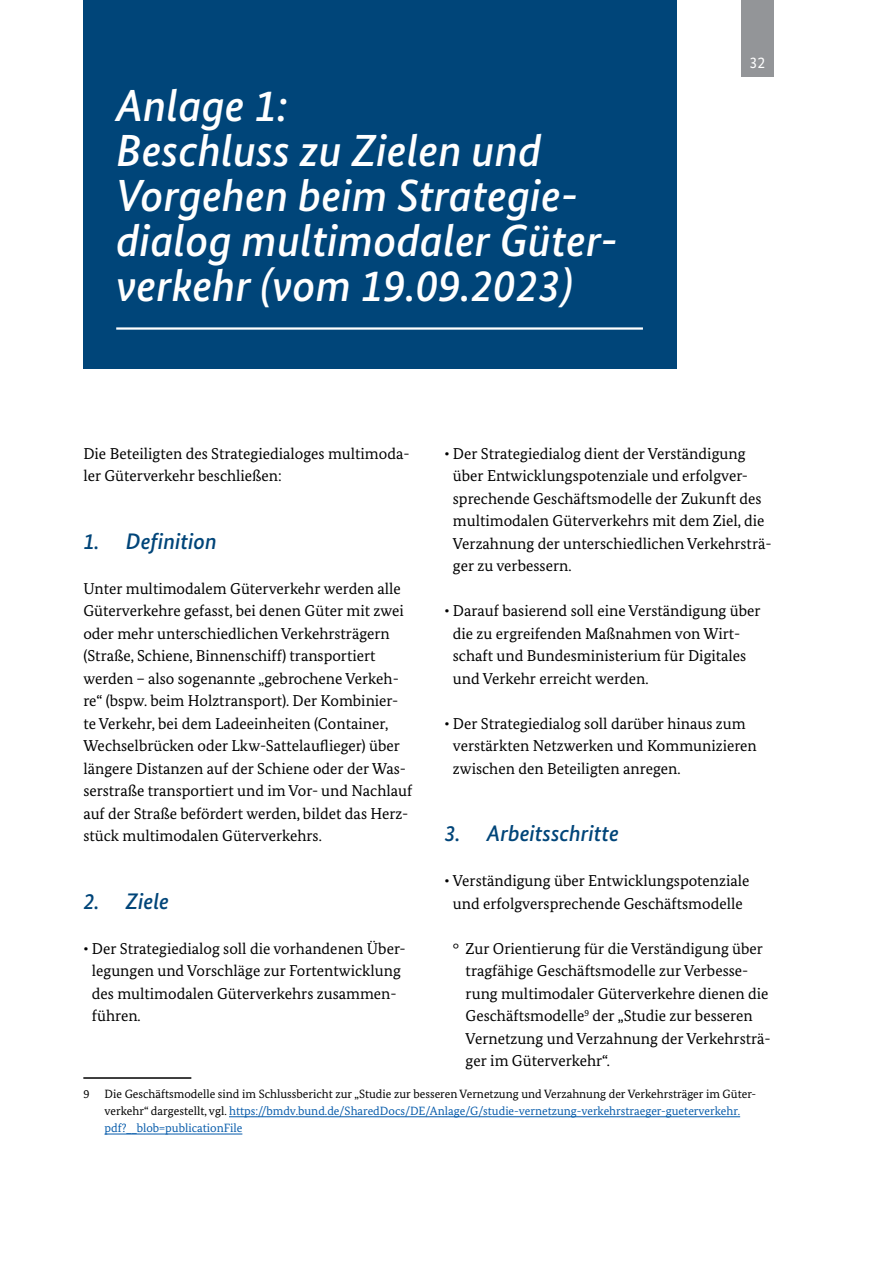
<style>
.page{position:relative;width:893px;height:1263px;background:#fff}
.page>*{position:absolute;margin:0;border:0;box-sizing:border-box;transform-origin:0 0}
.A4_Innenseiten_H1-Head_Kapitel_30_30{font:italic 500 45px/45px "Bundes Sans";color:#fff}
.A4_Innenseiten_H2-Subhead_13_15{font:italic 500 22.5px "Bundes Sans";color:#004579}
.A4_Innenseiten_P-Copy_10_5_15{font:15.75px/22.5px "Bundes Serif";color:#000}
.A4_Innenseiten_Aufzaehlung2_Punkte_10_5_{font:15.75px/22.5px "Bundes Serif";color:#000}
.t1{font:15.75px "Bundes Sans";color:#fff}
.A4_Innenseiten_Aufzaehlung2_Punkte_10_5_-2{font:12px/17.2px "Bundes Serif";color:#000}
.s1{color:#065baa}
</style>
<div class="page">
<div style="left:83px;top:0;width:593px;height:369px;background:#004579"></div>
<hr style="left:116px;top:327px;width:527px;height:3px;background:#fff">
<hr style="left:229px;top:1116px;width:511px;height:1px;background:#065baa">
<hr style="left:105px;top:1134px;width:137px;height:1px;background:#065baa">
<hr style="left:83px;top:1077px;width:108px;height:2px;background:#000">
<div style="left:741px;top:0;width:33px;height:77px;background:#939598"></div>
<h1 class="A4_Innenseiten_H1-Head_Kapitel_30_30" style="left:116px;top:83px;width:503px">Anlage 1:<br>Beschluss zu Zielen und<br>Vorgehen beim Strategie&shy;dialog multimodaler Güter&shy;verkehr (vom 19.09.2023)</h1>
<p class="t1" style="left:750px;top:54px;width:17px">32</p>
<p class="A4_Innenseiten_P-Copy_10_5_15" style="left:83px;top:442px;width:328px">Die Beteiligten des Strategiedialoges multimoda&shy;ler Güterverkehr beschließen:</p>
<h2 class="A4_Innenseiten_H2-Subhead_13_15" style="left:83px;top:528px;width:135px">1. Definition</h2>
<p class="A4_Innenseiten_P-Copy_10_5_15" style="left:83px;top:577px;width:331px">Unter multimodalem Güterverkehr werden alle Güterverkehre gefasst, bei denen Güter mit zwei oder mehr unterschiedlichen Verkehrsträgern (Straße, Schiene, Binnenschiff) transportiert werden – also sogenannte „gebrochene Verkeh&shy;re“ (bspw. beim Holztransport). Der Kombinier&shy;te Verkehr, bei dem Ladeeinheiten (Container, Wechselbrücken oder Lkw-Sattelauflieger) über längere Distanzen auf der Schiene oder der Was&shy;serstraße transportiert und im Vor- und Nachlauf auf der Straße befördert werden, bildet das Herz&shy;stück multimodalen Güterverkehrs.</p>
<h2 class="A4_Innenseiten_H2-Subhead_13_15" style="left:83px;top:888px;width:87px">2. Ziele</h2>
<p class="A4_Innenseiten_P-Copy_10_5_15" style="left:92px;top:937px;width:315px;text-indent:-9px">• Der Strategiedialog soll die vorhandenen Über&shy;legungen und Vorschläge zur Fortentwicklung des multimodalen Güterverkehrs zusammen&shy;führen.</p>
<p class="A4_Innenseiten_P-Copy_10_5_15" style="left:453px;top:442px;width:320px;text-indent:-9px">• Der Strategiedialog dient der Verständigung über Entwicklungspotenziale und erfolgver&shy;sprechende Geschäftsmodelle der Zukunft des multimodalen Güterverkehrs mit dem Ziel, die Verzahnung der unterschiedlichen Verkehrsträ&shy;ger zu verbessern.</p>
<p class="A4_Innenseiten_P-Copy_10_5_15" style="left:453px;top:599px;width:309px;text-indent:-9px">• Darauf basierend soll eine Verständigung über die zu ergreifenden Maßnahmen von Wirt&shy;schaft und Bundesministerium für Digitales und Verkehr erreicht werden.</p>
<p class="A4_Innenseiten_P-Copy_10_5_15" style="left:453px;top:712px;width:305px;text-indent:-9px">• Der Strategiedialog soll darüber hinaus zum verstärkten Netzwerken und Kommunizieren zwischen den Beteiligten anregen.</p>
<h2 class="A4_Innenseiten_H2-Subhead_13_15" style="left:444px;top:820px;width:176px">3. Arbeitsschritte</h2>
<p class="A4_Innenseiten_P-Copy_10_5_15" style="left:444px;top:869px;width:307px;text-align:center">• Verständigung über Entwicklungspotenziale und erfolgversprechende Geschäftsmodelle</p>
<p class="A4_Innenseiten_Aufzaehlung2_Punkte_10_5_" style="left:466px;top:937px;width:307px;text-indent:-13px">° Zur Orientierung für die Verständigung über tragfähige Geschäftsmodelle zur Verbesse&shy;rung multimodaler Güterverkehre dienen die Geschäftsmodelle<sup>9</sup> der „Studie zur besseren Vernetzung und Verzahnung der Verkehrsträ&shy;ger im Güterverkehr“.</p>
<p class="A4_Innenseiten_Aufzaehlung2_Punkte_10_5_-2" style="left:83px;top:1085px;width:7px">9</p>
<p class="A4_Innenseiten_Aufzaehlung2_Punkte_10_5_-2" style="left:105px;top:1085px;width:653px">Die Geschäftsmodelle sind im Schlussbericht zur „Studie zur besseren Vernetzung und Verzahnung der Verkehrsträger im Güter&shy;verkehr“ dargestellt, vgl. <span class="s1">https://bmdv.bund.de/SharedDocs/DE/Anlage/G/studie-vernetzung-verkehrstraeger-gueterverkehr. pdf?__blob=publicationFile</span></p>
</div>
